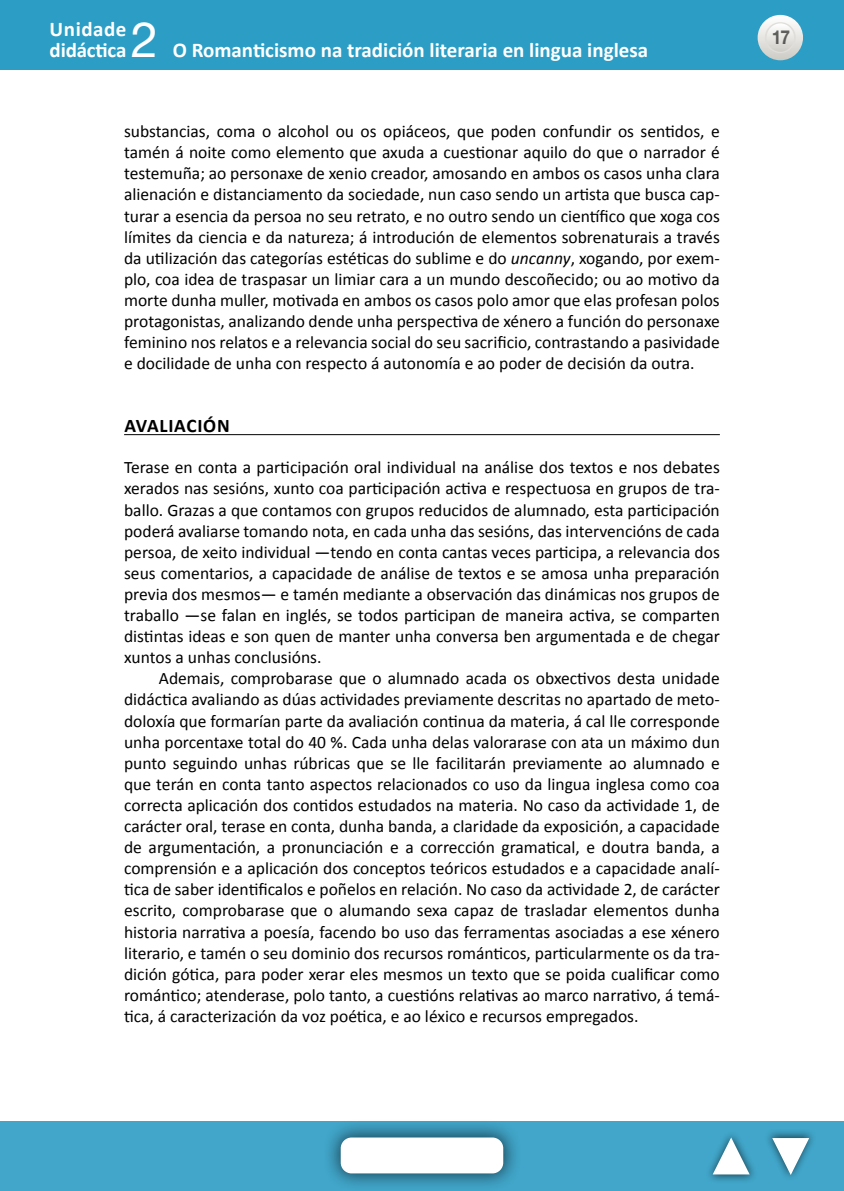
<style>
.page{position:relative;width:844px;height:1191px;background:#fff}
.page>*{position:absolute;margin:0;border:0;box-sizing:border-box;transform-origin:0 0}
.t1{font:49px "Helvetica Neue LT Std";color:#fff}
.t2{font:700 21px/21px "Calibri";color:#fff}
.t3{font:700 19.25px "Calibri";letter-spacing:.04em;color:#000}
.t4{font:700 19.25px "Helvetica Neue LT Std";color:#000;scale:.9 1}
.t5{font:17.5px/21px "Calibri";color:#000;text-align:justify}
.s1{font-style:italic}
</style>
<div class="page">
<div style="left:0;top:1121px;width:843px;height:70px;background:#41a6ca"></div>
<div style="left:322px;top:1119px;width:199px;height:72px;background:#000;opacity:.6"></div>
<div style="left:340px;top:1137px;width:163px;height:36px;background:#fff;border-radius:11px"></div>
<div style="left:704px;top:1130px;width:53px;height:53px;background:#000;opacity:.6"></div>
<svg style="left:711px;top:1137px;width:39px;height:38px"></svg>
<div style="left:764px;top:1129px;width:52px;height:53px;background:#000;opacity:.6"></div>
<svg style="left:770px;top:1137px;width:40px;height:38px"></svg>
<div style="left:0;top:0;width:843px;height:69px;background:#2c9dc4"></div>
<svg style="left:757px;top:15px;width:45px;height:45px"></svg>
<svg style="left:765px;top:23px;width:29px;height:29px"></svg>
<div style="left:764px;top:22px;width:31px;height:31px;border:1px solid #dfdeda;border-radius:50%"></div>
<hr style="left:124px;top:434px;width:595px;height:1px;background:#000">
<p class="t2" style="left:50px;top:18px;width:78px">Unidade didáctica</p>
<h1 class="t1" style="left:131px;top:11px;width:29px">2</h1>
<p class="t2" style="left:173px;top:39px;width:477px">O Romanticismo na tradición literaria en lingua inglesa</p>
<p class="t5" style="left:124px;top:120px;width:597px">substancias, coma o alcohol ou os opiáceos, que poden confundir os sentidos, e tamén á noite como elemento que axuda a cuestionar aquilo do que o narrador é testemuña; ao personaxe de xenio creador, amosando en ambos os casos unha clara alienación e distanciamento da sociedade, nun caso sendo un artista que busca cap&shy;turar a esencia da persoa no seu retrato, e no outro sendo un científico que xoga cos límites da ciencia e da natureza; á introdución de elementos sobrenaturais a través da utilización das categorías estéticas do sublime e do <span class="s1">uncanny</span>, xogando, por exem&shy;plo, coa idea de traspasar un limiar cara a un mundo descoñecido; ou ao motivo da morte dunha muller, motivada en ambos os casos polo amor que elas profesan polos protagonistas, analizando dende unha perspectiva de xénero a función do personaxe feminino nos relatos e a relevancia social do seu sacrificio, contrastando a pasividade e docilidade de unha con respecto á autonomía e ao poder de decisión da outra.</p>
<p class="t3" style="left:124px;top:412px;width:107px">AVALIACIÓN</p>
<p class="t5" style="left:124px;top:456px;width:597px">Terase en conta a participación oral individual na análise dos textos e nos debates xerados nas sesións, xunto coa participación activa e respectuosa en grupos de tra&shy;ballo. Grazas a que contamos con grupos reducidos de alumnado, esta participación poderá avaliarse tomando nota, en cada unha das sesións, das intervencións de cada persoa, de xeito individual —tendo en conta cantas veces participa, a relevancia dos seus comentarios, a capacidade de análise de textos e se amosa unha preparación previa dos mesmos— e tamén mediante a observación das dinámicas nos grupos de traballo —se falan en inglés, se todos participan de maneira activa, se comparten distintas ideas e son quen de manter unha conversa ben argumentada e de chegar xuntos a unhas conclusións.</p>
<p class="t5" style="left:124px;top:667px;width:597px;text-indent:35px">Ademais, comprobarase que o alumnado acada os obxectivos desta unidade didáctica avaliando as dúas actividades previamente descritas no apartado de meto&shy;doloxía que formarían parte da avaliación continua da materia, á cal lle corresponde unha porcentaxe total do 40 %. Cada unha delas valorarase con ata un máximo dun punto seguindo unhas rúbricas que se lle facilitarán previamente ao alumnado e que terán en conta tanto aspectos relacionados co uso da lingua inglesa como coa correcta aplicación dos contidos estudados na materia. No caso da actividade 1, de carácter oral, terase en conta, dunha banda, a claridade da exposición, a capacidade de argumentación, a pronunciación e a corrección gramatical, e doutra banda, a comprensión e a aplicación dos conceptos teóricos estudados e a capacidade analí&shy;tica de saber identificalos e poñelos en relación. No caso da actividade 2, de carácter escrito, comprobarase que o alumando sexa capaz de trasladar elementos dunha historia narrativa a poesía, facendo bo uso das ferramentas asociadas a ese xénero literario, e tamén o seu dominio dos recursos románticos, particularmente os da tra&shy;dición gótica, para poder xerar eles mesmos un texto que se poida cualificar como romántico; atenderase, polo tanto, a cuestións relativas ao marco narrativo, á temá&shy;tica, á caracterización da voz poética, e ao léxico e recursos empregados.</p>
<p class="t4" style="left:770px;top:26px;width:23px">17</p>
</div>
